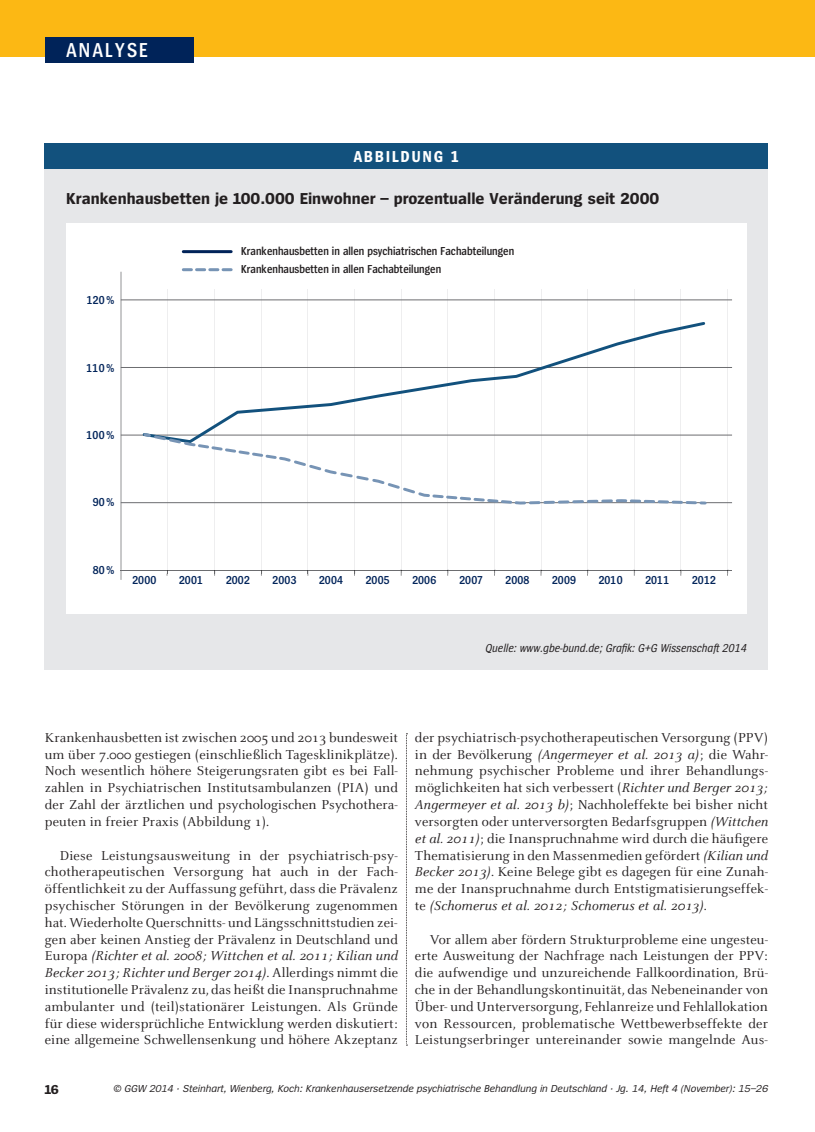
<style>
.page{position:relative;width:815px;height:1132px;background:#fff}
.page>*{position:absolute;margin:0;border:0;box-sizing:border-box;transform-origin:0 0}
.t1{font:600 21px "Spiegel Cd";letter-spacing:.1em;color:#fff}
.t2{font:700 16.5px "Spiegel";color:#231f20}
.t3{font:700 16.5px "Spiegel Cd";letter-spacing:.1em;color:#fff}
.t4{font:14.25px/16.8px "Celeste";letter-spacing:.01em;color:#231f20;text-align:justify}
.t5{font:700 13.5px "Spiegel";color:#231f20}
.t6{font:600 12px/18px "Spiegel Cd";color:#231f20}
.t7{font:600 12px "Spiegel Cd";color:#002359}
.t8{font:italic 12px "Spiegel Cd";color:#231f20}
.t9{font:italic 10.5px "Spiegel";color:#231f20}
.s1{font-style:italic}
</style>
<div class="page">
<div style="left:0;top:0;width:810px;height:56px;background:#fcb814"></div>
<hr style="left:810px;top:0;width:4px;height:56px;background:#fcb814">
<div style="left:45px;top:37px;width:149px;height:26px;background:#002359"></div>
<svg style="left:406px;top:733px;width:1px;height:312px"></svg>
<div style="left:45px;top:143px;width:723px;height:527px;background:#e6e7e9"></div>
<div style="left:45px;top:143px;width:723px;height:26px;background:#12517d"></div>
<div style="left:66px;top:223px;width:680px;height:390px;background:#fff"></div>
<svg style="left:121px;top:272px;width:1px;height:308px"></svg>
<hr style="left:167px;top:289px;width:1px;height:281px;background:#eeeeef">
<hr style="left:214px;top:289px;width:1px;height:281px;background:#eeeeef">
<hr style="left:261px;top:289px;width:1px;height:281px;background:#eeeeef">
<hr style="left:307px;top:289px;width:1px;height:281px;background:#eeeeef">
<hr style="left:354px;top:289px;width:1px;height:281px;background:#eeeeef">
<hr style="left:401px;top:289px;width:1px;height:281px;background:#eeeeef">
<hr style="left:447px;top:289px;width:1px;height:281px;background:#eeeeef">
<hr style="left:494px;top:289px;width:1px;height:281px;background:#eeeeef">
<hr style="left:540px;top:289px;width:1px;height:281px;background:#eeeeef">
<hr style="left:587px;top:289px;width:1px;height:281px;background:#eeeeef">
<hr style="left:633px;top:289px;width:1px;height:281px;background:#eeeeef">
<hr style="left:680px;top:289px;width:1px;height:281px;background:#eeeeef">
<hr style="left:727px;top:289px;width:1px;height:281px;background:#eeeeef">
<hr style="left:121px;top:570px;width:611px;height:1px;background:#6c6d70">
<hr style="left:121px;top:502px;width:611px;height:1px;background:#6c6d70">
<hr style="left:121px;top:434px;width:611px;height:1px;background:#6c6d70">
<hr style="left:121px;top:367px;width:611px;height:1px;background:#6c6d70">
<hr style="left:121px;top:299px;width:611px;height:1px;background:#6c6d70">
<svg style="left:204px;top:320px;width:502px;height:111px"></svg>
<svg style="left:141px;top:431px;width:567px;height:75px"></svg>
<hr style="left:183px;top:250px;width:48px;height:3px;background:#002359">
<svg style="left:183px;top:268px;width:48px;height:3px"></svg>
<h1 class="t1" style="left:66px;top:39px;width:83px">ANALYSE</h1>
<p class="t3" style="left:354px;top:148px;width:107px">ABBILDUNG 1</p>
<p class="t2" style="left:66px;top:190px;width:594px">Krankenhausbetten je 100.000 Einwohner – prozentualle Veränderung seit 2000</p>
<p class="t7" style="left:87px;top:294px;width:29px">120 %</p>
<p class="t7" style="left:86px;top:361px;width:29px">110 %</p>
<p class="t7" style="left:86px;top:429px;width:29px">100 %</p>
<p class="t7" style="left:93px;top:496px;width:23px">90 %</p>
<p class="t6" style="left:241px;top:242px;width:275px">Krankenhausbetten in allen psychiatrischen Fachabteilungen<br>Krankenhausbetten in allen Fachabteilungen</p>
<p class="t7" style="left:93px;top:563px;width:23px">80 %</p>
<p class="t7" style="left:133px;top:574px;width:26px">2000</p>
<p class="t7" style="left:179px;top:574px;width:26px">2001</p>
<p class="t7" style="left:226px;top:574px;width:25px">2002</p>
<p class="t7" style="left:272px;top:574px;width:25px">2003</p>
<p class="t7" style="left:319px;top:574px;width:25px">2004</p>
<p class="t7" style="left:366px;top:574px;width:25px">2005</p>
<p class="t7" style="left:412px;top:574px;width:25px">2006</p>
<p class="t7" style="left:459px;top:574px;width:25px">2007</p>
<p class="t7" style="left:505px;top:574px;width:25px">2008</p>
<p class="t7" style="left:552px;top:574px;width:25px">2009</p>
<p class="t7" style="left:598px;top:574px;width:26px">2010</p>
<p class="t7" style="left:645px;top:574px;width:26px">2011</p>
<p class="t7" style="left:692px;top:574px;width:25px">2012</p>
<p class="t8" style="left:485px;top:642px;width:263px">Quelle: www.gbe-bund.de; Grafik: G+G Wissenschaft 2014</p>
<p class="t4" style="left:45px;top:729px;width:354px">Krankenhausbetten ist zwischen 2005 und 2013 bundesweit um über 7.000 gestiegen (einschließlich Tagesklinikplätze).<br>Noch wesentlich höhere Steigerungsraten gibt es bei Fall&shy;zahlen in Psychiatrischen Institutsambulanzen (PIA) und der Zahl der ärztlichen und psychologischen Psychothera&shy;peuten in freier Praxis (Abbildung 1).</p>
<p class="t4" style="left:45px;top:847px;width:355px;text-indent:15px">Diese Leistungsausweitung in der psychiatrisch-psy&shy;chotherapeutischen Versorgung hat auch in der Fach&shy;öffentlichkeit zu der Auffassung geführt, dass die Prävalenz psychischer Störungen in der Bevölkerung zugenommen hat. Wiederholte Querschnitts- und Längsschnittstudien zei&shy;gen aber keinen Anstieg der Prävalenz in Deutschland und Europa <span class="s1">(Richter et al. 2008; Wittchen et al. 2011; Kilian und Becker 2013; Richter und Berger 2014)</span>. Allerdings nimmt die institutionelle Prävalenz zu, das heißt die Inanspruchnahme ambulanter und (teil)stationärer Leistungen. Als Gründe für diese widersprüchliche Entwicklung werden diskutiert: eine allgemeine Schwellensenkung und höhere Akzeptanz</p>
<p class="t4" style="left:415px;top:729px;width:354px">der psychiatrisch-psychotherapeutischen Versorgung (PPV) in der Bevölkerung <span class="s1">(Angermeyer et al. 2013 a)</span>; die Wahr&shy;nehmung psychischer Probleme und ihrer Behandlungs&shy;möglichkeiten hat sich verbessert (<span class="s1">Richter und Berger 2013; Angermeyer et al. 2013 b)</span>; Nachholeffekte bei bisher nicht versorgten oder unterversorgten Bedarfsgruppen <span class="s1">(Wittchen et al. 2011)</span>; die Inanspruchnahme wird durch die häufigere Thematisierung in den Massenmedien gefördert <span class="s1">(Kilian und Becker 2013)</span>. Keine Belege gibt es dagegen für eine Zunah&shy;me der Inanspruchnahme durch Entstigmatisierungseffek&shy;te <span class="s1">(Schomerus et al. 2012; Schomerus et al. 2013)</span>.</p>
<p class="t4" style="left:415px;top:931px;width:354px;text-indent:15px">Vor allem aber fördern Strukturprobleme eine ungesteu&shy;erte Ausweitung der Nachfrage nach Leistungen der PPV: die aufwendige und unzureichende Fallkoordination, Brü&shy;che in der Behandlungskontinuität, das Nebeneinander von Über- und Unterversorgung, Fehlanreize und Fehlallokation von Ressourcen, problematische Wettbewerbseffekte der Leistungserbringer untereinander sowie mangelnde Aus-</p>
<p class="t5" style="left:45px;top:1082px;width:16px">16</p>
<p class="t9" style="left:113px;top:1082px;width:656px">© GGW 2014 · Steinhart, Wienberg, Koch: Krankenhausersetzende psychiatrische Behandlung in Deutschland · Jg. 14, Heft 4 (November): 15–26</p>
</div>
